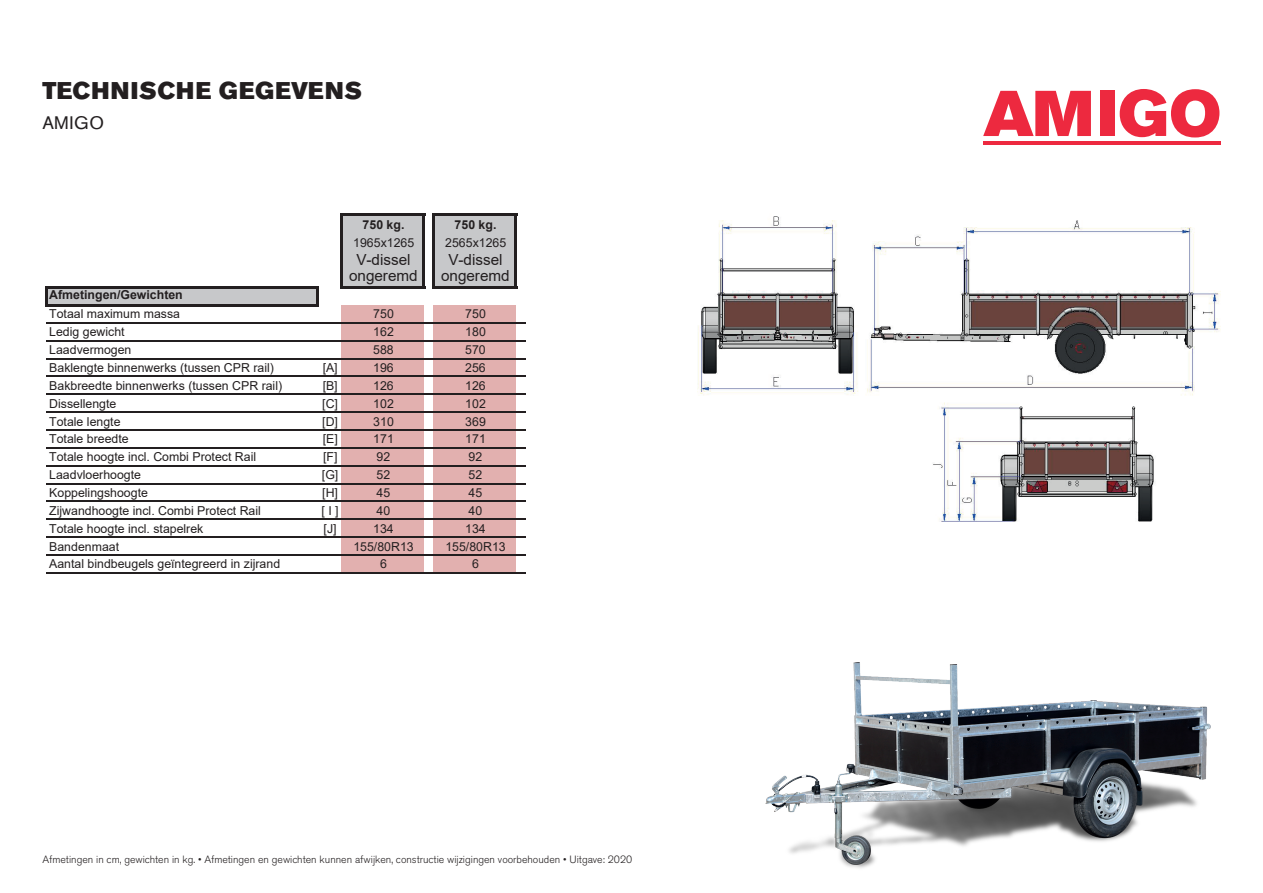
<style>
.page{position:relative;width:1263px;height:893px;background:#fff}
.page>*{position:absolute;margin:0;border:0;box-sizing:border-box;transform-origin:0 0}
.t1{font:64.05px "Akzidenz Grotesk BE Super";letter-spacing:.01em;color:#ed293f}
.t2{font:24px "Akzidenz Grotesk BE Super";letter-spacing:.03em;color:#231f20}
.t3{font:18px "Akzidenz Grotesk BE";letter-spacing:.03em;color:#231f20}
.t4{font:15.3px "Arial";color:#231f20}
.t5{font:12.3px "Arial";color:#231f20}
.t6{font:700 12.3px "Arial";color:#231f20}
.t7{font:300 10.5px "Akzidenz Grotesk BE";color:#231f20}
</style>
<div class="page">
<img style="left:765px;top:662px;width:445px;height:206px">
<img style="left:697px;top:216px;width:523px;height:306px">
<hr style="left:983px;top:141px;width:237px;height:3px;background:#ed293f">
<svg style="left:1139px;top:144px;width:14px;height:1px"></svg>
<div style="left:342px;top:215px;width:82px;height:72px;background:#c7c8ca"></div>
<div style="left:434px;top:215px;width:82px;height:72px;background:#c7c8ca"></div>
<div style="left:47px;top:287px;width:271px;height:18px;background:#c7c8ca"></div>
<div style="left:342px;top:305px;width:82px;height:18px;background:#e2b0af"></div>
<div style="left:434px;top:305px;width:82px;height:18px;background:#e2b0af"></div>
<div style="left:342px;top:323px;width:82px;height:18px;background:#e2b0af"></div>
<div style="left:434px;top:323px;width:82px;height:18px;background:#e2b0af"></div>
<div style="left:342px;top:341px;width:82px;height:18px;background:#e2b0af"></div>
<div style="left:434px;top:341px;width:82px;height:18px;background:#e2b0af"></div>
<div style="left:342px;top:359px;width:82px;height:18px;background:#e2b0af"></div>
<div style="left:434px;top:359px;width:82px;height:18px;background:#e2b0af"></div>
<div style="left:342px;top:376px;width:82px;height:18px;background:#e2b0af"></div>
<div style="left:434px;top:376px;width:82px;height:18px;background:#e2b0af"></div>
<div style="left:342px;top:394px;width:82px;height:18px;background:#e2b0af"></div>
<div style="left:434px;top:394px;width:82px;height:18px;background:#e2b0af"></div>
<div style="left:342px;top:412px;width:82px;height:18px;background:#e2b0af"></div>
<div style="left:434px;top:412px;width:82px;height:18px;background:#e2b0af"></div>
<div style="left:342px;top:430px;width:82px;height:18px;background:#e2b0af"></div>
<div style="left:434px;top:430px;width:82px;height:18px;background:#e2b0af"></div>
<div style="left:342px;top:448px;width:82px;height:18px;background:#e2b0af"></div>
<div style="left:434px;top:448px;width:82px;height:18px;background:#e2b0af"></div>
<div style="left:342px;top:466px;width:82px;height:18px;background:#e2b0af"></div>
<div style="left:434px;top:466px;width:82px;height:18px;background:#e2b0af"></div>
<div style="left:342px;top:484px;width:82px;height:18px;background:#e2b0af"></div>
<div style="left:434px;top:484px;width:82px;height:18px;background:#e2b0af"></div>
<div style="left:342px;top:501px;width:82px;height:18px;background:#e2b0af"></div>
<div style="left:434px;top:501px;width:82px;height:18px;background:#e2b0af"></div>
<div style="left:342px;top:519px;width:82px;height:18px;background:#e2b0af"></div>
<div style="left:434px;top:519px;width:82px;height:18px;background:#e2b0af"></div>
<div style="left:342px;top:537px;width:82px;height:18px;background:#e2b0af"></div>
<div style="left:434px;top:537px;width:82px;height:18px;background:#e2b0af"></div>
<div style="left:342px;top:555px;width:82px;height:18px;background:#e2b0af"></div>
<div style="left:434px;top:555px;width:82px;height:18px;background:#e2b0af"></div>
<hr style="left:343px;top:213px;width:82px;height:3px;background:#231f20">
<hr style="left:48px;top:286px;width:271px;height:3px;background:#231f20">
<hr style="left:343px;top:286px;width:82px;height:3px;background:#231f20">
<hr style="left:340px;top:213px;width:3px;height:76px;background:#231f20">
<hr style="left:422px;top:216px;width:3px;height:73px;background:#231f20">
<hr style="left:432px;top:213px;width:3px;height:76px;background:#231f20">
<hr style="left:514px;top:216px;width:3px;height:73px;background:#231f20">
<hr style="left:45px;top:286px;width:3px;height:21px;background:#231f20">
<hr style="left:316px;top:289px;width:3px;height:18px;background:#231f20">
<hr style="left:435px;top:213px;width:82px;height:3px;background:#231f20">
<hr style="left:435px;top:286px;width:82px;height:3px;background:#231f20">
<hr style="left:48px;top:304px;width:271px;height:3px;background:#231f20">
<hr style="left:47px;top:322px;width:479px;height:2px;background:#231f20">
<hr style="left:47px;top:340px;width:479px;height:1px;background:#231f20">
<hr style="left:47px;top:358px;width:479px;height:1px;background:#231f20">
<hr style="left:47px;top:376px;width:479px;height:1px;background:#231f20">
<hr style="left:47px;top:394px;width:479px;height:1px;background:#231f20">
<hr style="left:47px;top:411px;width:479px;height:2px;background:#231f20">
<hr style="left:47px;top:429px;width:479px;height:2px;background:#231f20">
<hr style="left:47px;top:447px;width:479px;height:2px;background:#231f20">
<hr style="left:47px;top:465px;width:479px;height:1px;background:#231f20">
<hr style="left:47px;top:483px;width:479px;height:1px;background:#231f20">
<hr style="left:47px;top:501px;width:479px;height:1px;background:#231f20">
<hr style="left:47px;top:518px;width:479px;height:2px;background:#231f20">
<hr style="left:47px;top:536px;width:479px;height:2px;background:#231f20">
<hr style="left:47px;top:554px;width:479px;height:2px;background:#231f20">
<hr style="left:47px;top:572px;width:479px;height:1px;background:#231f20">
<h2 class="t2" style="left:43px;top:76px;width:321px">TECHNISCHE GEGEVENS</h2>
<h3 class="t3" style="left:43px;top:112px;width:63px">AMIGO</h3>
<p class="t6" style="left:363px;top:216px;width:43px">750 kg.</p>
<p class="t6" style="left:455px;top:216px;width:43px">750 kg.</p>
<p class="t5" style="left:353px;top:234px;width:62px">1965x1265</p>
<p class="t5" style="left:445px;top:234px;width:62px">2565x1265</p>
<p class="t4" style="left:356px;top:249px;width:56px">V-dissel</p>
<p class="t4" style="left:448px;top:249px;width:56px">V-dissel</p>
<p class="t4" style="left:349px;top:265px;width:70px">ongeremd</p>
<p class="t4" style="left:441px;top:265px;width:70px">ongeremd</p>
<p class="t6" style="left:49px;top:286px;width:135px">Afmetingen/Gewichten</p>
<p class="t5" style="left:49px;top:306px;width:132px">Totaal maximum massa</p>
<p class="t5" style="left:373px;top:306px;width:22px">750</p>
<p class="t5" style="left:465px;top:306px;width:22px">750</p>
<p class="t5" style="left:49px;top:324px;width:77px">Ledig gewicht</p>
<p class="t5" style="left:373px;top:324px;width:22px">162</p>
<p class="t5" style="left:465px;top:324px;width:22px">180</p>
<p class="t5" style="left:49px;top:341px;width:84px">Laadvermogen</p>
<p class="t5" style="left:373px;top:341px;width:22px">588</p>
<p class="t5" style="left:465px;top:341px;width:22px">570</p>
<p class="t5" style="left:49px;top:359px;width:226px">Baklengte binnenwerks (tussen CPR rail)</p>
<p class="t5" style="left:323px;top:359px;width:17px">[A]</p>
<p class="t5" style="left:373px;top:359px;width:22px">196</p>
<p class="t5" style="left:465px;top:359px;width:22px">256</p>
<p class="t5" style="left:49px;top:377px;width:234px">Bakbreedte binnenwerks (tussen CPR rail)</p>
<p class="t5" style="left:323px;top:377px;width:17px">[B]</p>
<p class="t5" style="left:373px;top:377px;width:22px">126</p>
<p class="t5" style="left:465px;top:377px;width:22px">126</p>
<p class="t5" style="left:49px;top:395px;width:69px">Dissellengte</p>
<p class="t5" style="left:322px;top:395px;width:17px">[C]</p>
<p class="t5" style="left:373px;top:395px;width:22px">102</p>
<p class="t5" style="left:465px;top:395px;width:22px">102</p>
<p class="t5" style="left:49px;top:413px;width:73px">Totale lengte</p>
<p class="t5" style="left:322px;top:413px;width:17px">[D]</p>
<p class="t5" style="left:373px;top:413px;width:22px">310</p>
<p class="t5" style="left:465px;top:413px;width:22px">369</p>
<p class="t5" style="left:49px;top:431px;width:81px">Totale breedte</p>
<p class="t5" style="left:323px;top:431px;width:17px">[E]</p>
<p class="t5" style="left:373px;top:431px;width:22px">171</p>
<p class="t5" style="left:465px;top:431px;width:22px">171</p>
<p class="t5" style="left:49px;top:448px;width:208px">Totale hoogte incl. Combi Protect Rail</p>
<p class="t5" style="left:323px;top:448px;width:16px">[F]</p>
<p class="t5" style="left:377px;top:448px;width:15px">92</p>
<p class="t5" style="left:469px;top:448px;width:15px">92</p>
<p class="t5" style="left:49px;top:466px;width:93px">Laadvloerhoogte</p>
<p class="t5" style="left:322px;top:466px;width:18px">[G]</p>
<p class="t5" style="left:377px;top:466px;width:15px">52</p>
<p class="t5" style="left:469px;top:466px;width:15px">52</p>
<p class="t5" style="left:49px;top:484px;width:100px">Koppelingshoogte</p>
<p class="t5" style="left:322px;top:484px;width:17px">[H]</p>
<p class="t5" style="left:377px;top:484px;width:15px">45</p>
<p class="t5" style="left:469px;top:484px;width:15px">45</p>
<p class="t5" style="left:49px;top:502px;width:213px">Zijwandhoogte incl. Combi Protect Rail</p>
<p class="t5" style="left:322px;top:502px;width:19px">[ I ]</p>
<p class="t5" style="left:377px;top:502px;width:15px">40</p>
<p class="t5" style="left:469px;top:502px;width:15px">40</p>
<p class="t5" style="left:49px;top:520px;width:156px">Totale hoogte incl. stapelrek</p>
<p class="t5" style="left:324px;top:520px;width:15px">[J]</p>
<p class="t5" style="left:373px;top:520px;width:22px">134</p>
<p class="t5" style="left:465px;top:520px;width:22px">134</p>
<p class="t5" style="left:49px;top:538px;width:71px">Bandenmaat</p>
<p class="t5" style="left:353px;top:538px;width:62px">155/80R13</p>
<p class="t5" style="left:445px;top:538px;width:62px">155/80R13</p>
<p class="t5" style="left:49px;top:556px;width:232px">Aantal bindbeugels geïntegreerd in zijrand</p>
<p class="t5" style="left:380px;top:556px;width:8px">6</p>
<p class="t5" style="left:472px;top:556px;width:8px">6</p>
<p class="t7" style="left:43px;top:854px;width:591px">Afmetingen in cm, gewichten in kg. • Afmetingen en gewichten kunnen afwijken, constructie wijzigingen voorbehouden • Uitgave: 2020</p>
<h1 class="t1" style="left:983px;top:76px;width:239px">AMIGO</h1>
</div>
